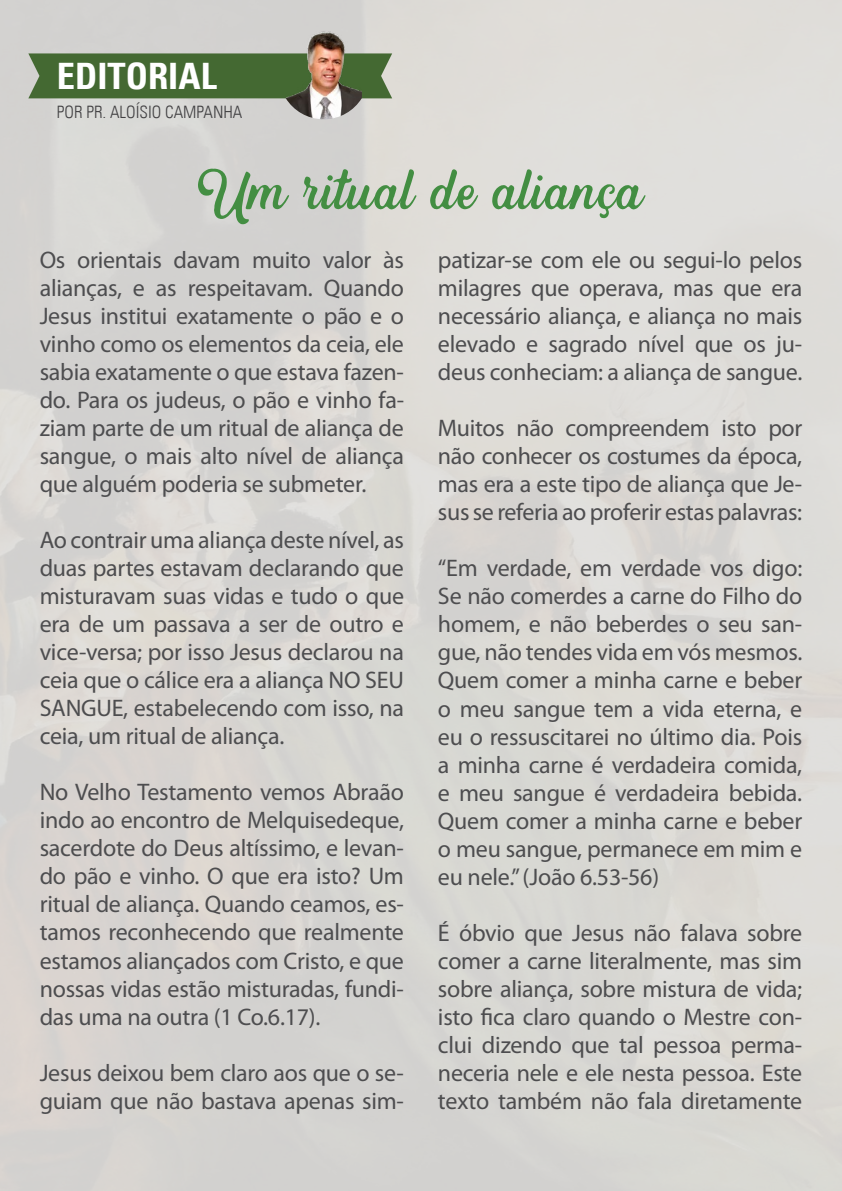
<style>
.page{position:relative;width:842px;height:1191px;background:#d9d8d3}
.page>*{position:absolute;margin:0;border:0;box-sizing:border-box;transform-origin:0 0}
.t1{font:67.2px "Hipsterious Rough";letter-spacing:-.005em;color:#438e42}
.t2{font:700 condensed 36.4px "Univers LT";color:#fff}
.t3{font:24px/28px "Myriad Pro";letter-spacing:-.01em;color:#4d4d4f;text-align:justify}
.t4{font:300 condensed 17px "Univers LT";color:#414042}
</style>
<div class="page">
<div style="left:28px;top:53px;width:364px;height:45px;background:#446932"></div>
<img style="left:286px;top:31px;width:76px;height:88px">
<h2 class="t2" style="left:57px;top:54px;width:161px">EDITORIAL</h2>
<p class="t4" style="left:57px;top:102px;width:187px">POR PR. ALOÍSIO CAMPANHA</p>
<h1 class="t1" style="left:198px;top:147px;width:448px">Um ritual de aliança</h1>
<p class="t3" style="left:40px;top:246px;width:366px">Os orientais davam muito valor às alianças, e as respeitavam. Quando Jesus institui exatamente o pão e o vinho como os elementos da ceia, ele sabia exatamente o que estava fazen&shy;do. Para os judeus, o pão e vinho fa&shy;ziam parte de um ritual de aliança de sangue, o mais alto nível de aliança que alguém poderia se submeter.</p>
<p class="t3" style="left:40px;top:526px;width:366px">Ao contrair uma aliança deste nível, as duas partes estavam declarando que misturavam suas vidas e tudo o que era de um passava a ser de outro e vice-versa; por isso Jesus declarou na ceia que o cálice era a aliança NO SEU SANGUE, estabelecendo com isso, na ceia, um ritual de aliança.</p>
<p class="t3" style="left:40px;top:779px;width:366px">No Velho Testamento vemos Abraão indo ao encontro de Melquisedeque, sacerdote do Deus altíssimo, e levan&shy;do pão e vinho. O que era isto? Um ritual de aliança. Quando ceamos, es&shy;tamos reconhecendo que realmente estamos aliançados com Cristo, e que nossas vidas estão misturadas, fundi&shy;das uma na outra (1 Co.6.17).</p>
<p class="t3" style="left:40px;top:1059px;width:366px">Jesus deixou bem claro aos que o se&shy;guiam que não bastava apenas sim-</p>
<p class="t3" style="left:438px;top:247px;width:366px">patizar-se com ele ou segui-lo pelos milagres que operava, mas que era necessário aliança, e aliança no mais elevado e sagrado nível que os ju&shy;deus conheciam: a aliança de sangue.</p>
<p class="t3" style="left:438px;top:415px;width:366px">Muitos não compreendem isto por não conhecer os costumes da época, mas era a este tipo de aliança que Je&shy;sus se referia ao proferir estas palavras:</p>
<p class="t3" style="left:438px;top:555px;width:366px">“Em verdade, em verdade vos digo:<br>Se não comerdes a carne do Filho do homem, e não beberdes o seu san&shy;gue, não tendes vida em vós mesmos.<br>Quem comer a minha carne e beber o meu sangue tem a vida eterna, e eu o ressuscitarei no último dia. Pois a minha carne é verdadeira comida, e meu sangue é verdadeira bebida.<br>Quem comer a minha carne e beber o meu sangue, permanece em mim e eu nele.” (João 6.53-56)</p>
<p class="t3" style="left:438px;top:919px;width:366px">É óbvio que Jesus não falava sobre comer a carne literalmente, mas sim sobre aliança, sobre mistura de vida; isto fica claro quando o Mestre con&shy;clui dizendo que tal pessoa perma&shy;neceria nele e ele nesta pessoa. Este texto também não fala diretamente</p>
</div>
